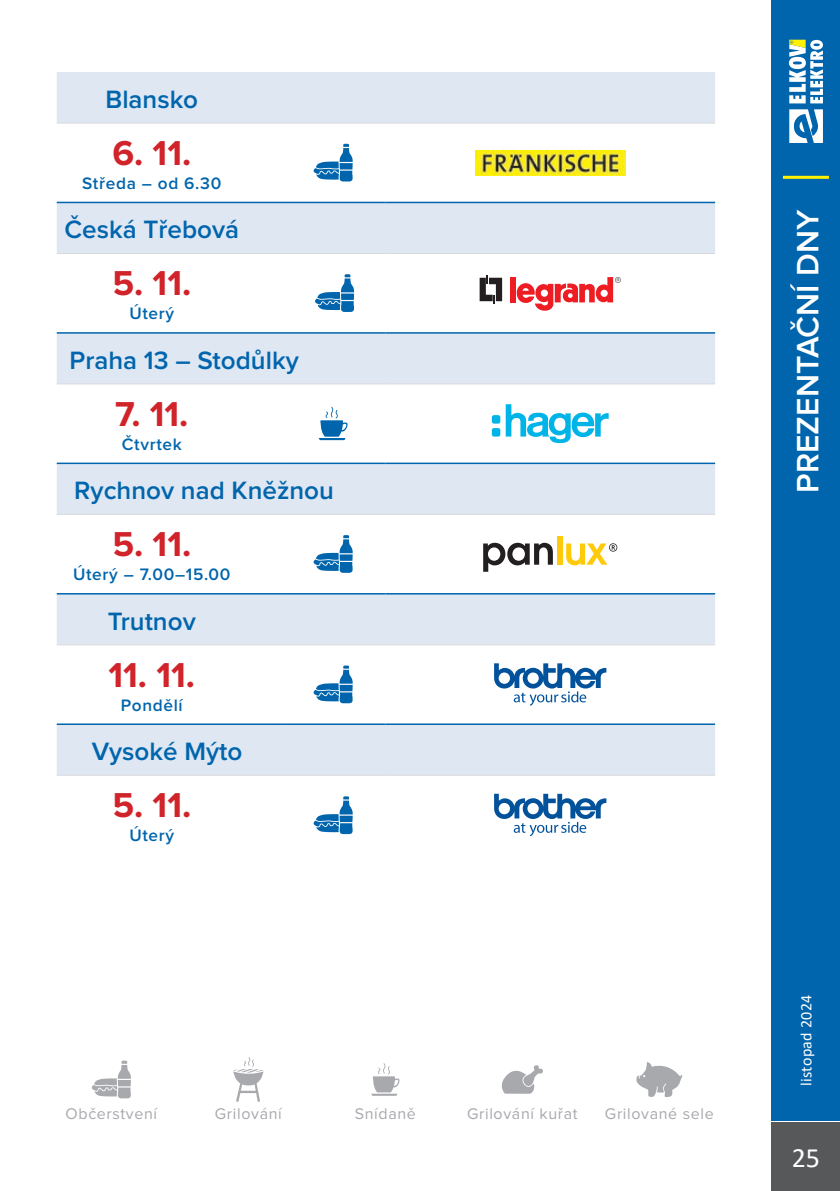
<style>
.page{position:relative;width:840px;height:1191px;background:#fff}
.page>*{position:absolute;margin:0;border:0;box-sizing:border-box;transform-origin:0 0}
.t1{font:700 35.8px "Proxima Nova";color:#d1232a}
.t2{font:600 32px "Proxima Nova";color:#fff}
.t3{font:28px "Calibri";color:#fff}
.t4{font:600 26px "Proxima Nova";color:#0065ac}
.t5{font:600 17.2px "Proxima Nova";letter-spacing:.04em;color:#0065ac}
.t6{font:16px "Proxima Nova";letter-spacing:.04em;color:#a8a9ad}
.t7{font:16px "Calibri";letter-spacing:.02em;color:#fff}
</style>
<div class="page">
<div style="left:771px;top:0;width:68px;height:1120px;background:#0065ac"></div>
<div style="left:771px;top:1123px;width:68px;height:68px;background:#57585a"></div>
<hr style="left:782px;top:176px;width:46px;height:3px;background:#fff101">
<svg style="left:789px;top:109px;width:33px;height:34px"></svg>
<svg style="left:788px;top:40px;width:34px;height:63px"></svg>
<svg style="left:57px;top:72px;width:657px;height:702px"></svg>
<hr style="left:57px;top:123px;width:224px;height:1px;background:#d9dadc">
<hr style="left:281px;top:123px;width:104px;height:1px;background:#d9dadc">
<hr style="left:385px;top:123px;width:329px;height:1px;background:#d9dadc">
<hr style="left:57px;top:253px;width:224px;height:1px;background:#d9dadc">
<hr style="left:385px;top:253px;width:329px;height:1px;background:#d9dadc">
<hr style="left:57px;top:383px;width:224px;height:1px;background:#d9dadc">
<hr style="left:281px;top:383px;width:104px;height:1px;background:#d9dadc">
<hr style="left:385px;top:383px;width:329px;height:1px;background:#d9dadc">
<hr style="left:57px;top:514px;width:224px;height:1px;background:#d9dadc">
<hr style="left:281px;top:514px;width:104px;height:1px;background:#d9dadc">
<hr style="left:281px;top:253px;width:104px;height:1px;background:#d9dadc">
<hr style="left:57px;top:644px;width:224px;height:1px;background:#d9dadc">
<hr style="left:281px;top:644px;width:104px;height:1px;background:#d9dadc">
<hr style="left:385px;top:644px;width:329px;height:1px;background:#d9dadc">
<hr style="left:385px;top:514px;width:329px;height:1px;background:#d9dadc">
<hr style="left:57px;top:774px;width:224px;height:1px;background:#d9dadc">
<hr style="left:281px;top:774px;width:104px;height:1px;background:#d9dadc">
<hr style="left:385px;top:774px;width:329px;height:1px;background:#d9dadc">
<hr style="left:57px;top:462px;width:224px;height:2px;background:#0065ac">
<hr style="left:281px;top:462px;width:104px;height:2px;background:#0065ac">
<hr style="left:385px;top:462px;width:329px;height:2px;background:#0065ac">
<hr style="left:57px;top:723px;width:224px;height:2px;background:#0065ac">
<hr style="left:281px;top:723px;width:104px;height:2px;background:#0065ac">
<hr style="left:385px;top:723px;width:329px;height:2px;background:#0065ac">
<hr style="left:57px;top:593px;width:224px;height:1px;background:#0065ac">
<hr style="left:281px;top:593px;width:104px;height:1px;background:#0065ac">
<hr style="left:385px;top:593px;width:329px;height:1px;background:#0065ac">
<hr style="left:57px;top:332px;width:224px;height:2px;background:#0065ac">
<hr style="left:281px;top:332px;width:104px;height:2px;background:#0065ac">
<hr style="left:385px;top:332px;width:329px;height:2px;background:#0065ac">
<hr style="left:57px;top:202px;width:224px;height:1px;background:#0065ac">
<hr style="left:281px;top:202px;width:104px;height:1px;background:#0065ac">
<hr style="left:385px;top:202px;width:329px;height:1px;background:#0065ac">
<svg style="left:313px;top:144px;width:41px;height:37px"></svg>
<img style="left:475px;top:150px;width:149px;height:25px">
<svg style="left:315px;top:274px;width:40px;height:38px"></svg>
<svg style="left:479px;top:276px;width:23px;height:27px"></svg>
<div style="left:510px;top:277px;width:5px;height:25px;background:#ee1d23"></div>
<svg style="left:516px;top:277px;width:104px;height:34px"></svg>
<svg style="left:318px;top:407px;width:31px;height:33px"></svg>
<svg style="left:491px;top:404px;width:117px;height:39px"></svg>
<svg style="left:313px;top:535px;width:41px;height:38px"></svg>
<svg style="left:483px;top:543px;width:69px;height:29px"></svg>
<div style="left:556px;top:536px;width:5px;height:28px;background:#feca0a"></div>
<svg style="left:566px;top:543px;width:51px;height:22px"></svg>
<svg style="left:313px;top:665px;width:41px;height:38px"></svg>
<svg style="left:494px;top:663px;width:112px;height:42px"></svg>
<svg style="left:313px;top:796px;width:40px;height:38px"></svg>
<svg style="left:494px;top:793px;width:112px;height:43px"></svg>
<svg style="left:636px;top:1062px;width:46px;height:35px"></svg>
<svg style="left:501px;top:1065px;width:42px;height:28px"></svg>
<svg style="left:92px;top:1060px;width:39px;height:38px"></svg>
<svg style="left:233px;top:1057px;width:30px;height:45px"></svg>
<svg style="left:371px;top:1063px;width:29px;height:32px"></svg>
<p class="t4" style="left:105px;top:87px;width:94px">Blansko</p>
<h1 class="t1" style="left:112px;top:137px;width:80px">6. 11.</h1>
<p class="t5" style="left:82px;top:175px;width:140px">Středa – od 6.30</p>
<p class="t4" style="left:64px;top:218px;width:176px">Česká Třebová</p>
<h1 class="t1" style="left:112px;top:267px;width:80px">5. 11.</h1>
<p class="t5" style="left:129px;top:306px;width:46px">Úterý</p>
<p class="t4" style="left:69px;top:348px;width:231px">Praha 13 – Stodůlky</p>
<h1 class="t1" style="left:115px;top:397px;width:75px">7. 11.</h1>
<p class="t5" style="left:122px;top:436px;width:62px">Čtvrtek</p>
<p class="t4" style="left:74px;top:478px;width:261px">Rychnov nad Kněžnou</p>
<h1 class="t1" style="left:112px;top:528px;width:80px">5. 11.</h1>
<p class="t5" style="left:73px;top:566px;width:159px">Úterý – 7.00–15.00</p>
<p class="t4" style="left:108px;top:609px;width:89px">Trutnov</p>
<h1 class="t1" style="left:108px;top:658px;width:88px">11. 11.</h1>
<p class="t5" style="left:121px;top:697px;width:63px">Pondělí</p>
<p class="t4" style="left:92px;top:739px;width:152px">Vysoké Mýto</p>
<h1 class="t1" style="left:112px;top:789px;width:80px">5. 11.</h1>
<p class="t5" style="left:129px;top:827px;width:46px">Úterý</p>
<p class="t6" style="left:66px;top:1106px;width:93px">Občerstvení</p>
<p class="t6" style="left:215px;top:1106px;width:68px">Grilování</p>
<p class="t6" style="left:354px;top:1106px;width:63px">Snídaně</p>
<p class="t6" style="left:467px;top:1106px;width:112px">Grilování kuřat</p>
<p class="t6" style="left:604px;top:1106px;width:110px">Grilované sele</p>
<p class="t2" style="left:792px;top:493px;width:284px;rotate:-90deg">PREZENTAČNÍ DNY</p>
<p class="t7" style="left:794px;top:1086px;width:93px;rotate:-90deg">listopad 2024</p>
<p class="t3" style="left:791px;top:1138px;width:30px">25</p>
</div>
